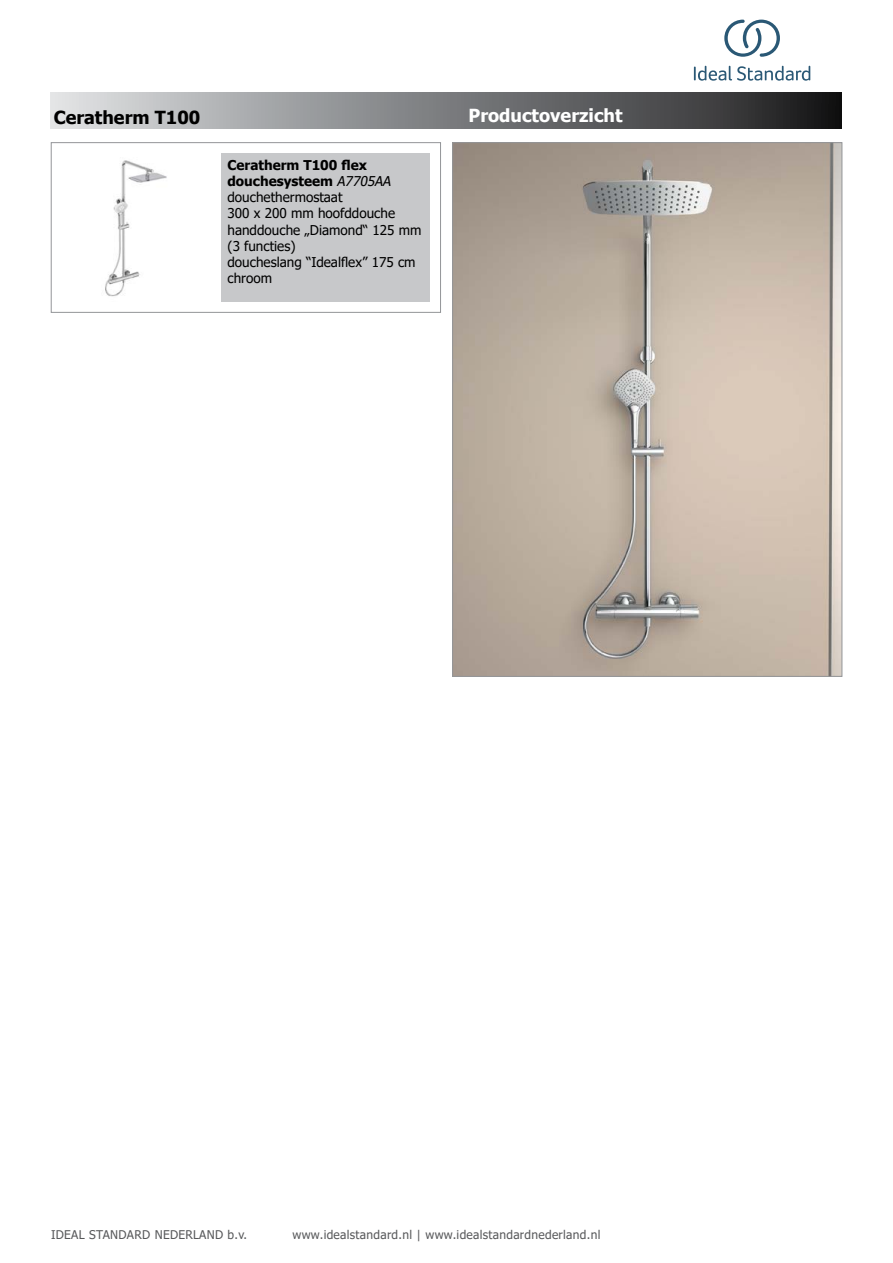
<style>
.page{position:relative;width:893px;height:1263px;background:#fff}
.page>*{position:absolute;margin:0;border:0;box-sizing:border-box;transform-origin:0 0}
.t1{font:700 18px "Tahoma";color:#fff}
.t2{font:700 18px "Tahoma";color:#000}
.t3{font:13.5px/16.2px "Tahoma";color:#000}
.t4{font:12px "Tahoma";letter-spacing:.025em;color:#58595b}
.s1{font-weight:700}
.s2{font-style:italic}
</style>
<div class="page">
<div style="left:51px;top:92px;width:791px;height:37px;background:linear-gradient(to right,#dee1e3,#1a1a1b)"></div>
<div style="left:51px;top:142px;width:390px;height:171px;border:1px solid #939598"></div>
<img style="left:105px;top:160px;width:62px;height:137px">
<div style="left:221px;top:153px;width:209px;height:149px;background:#c7c8ca"></div>
<img style="left:454px;top:144px;width:386px;height:530px">
<svg style="left:694px;top:66px;width:116px;height:15px"></svg>
<svg style="left:724px;top:20px;width:56px;height:37px"></svg>
<h1 class="t2" style="left:54px;top:105px;width:148px">Ceratherm T100</h1>
<p class="t3" style="left:227px;top:158px;width:196px"><span class="s1">Ceratherm T100 flex douchesysteem</span> <span class="s2">A7705AA </span>douchethermostaat<br>300 x 200 mm hoofddouche handdouche „Diamond“ 125 mm (3 functies)<br>doucheslang “Idealflex” 175 cm chroom</p>
<h1 class="t1" style="left:469px;top:103px;width:155px">Productoverzicht</h1>
<p class="t4" style="left:51px;top:1227px;width:198px">IDEAL STANDARD NEDERLAND b.v.</p>
<p class="t4" style="left:292px;top:1227px;width:309px">www.idealstandard.nl | www.idealstandardnederland.nl</p>
</div>
